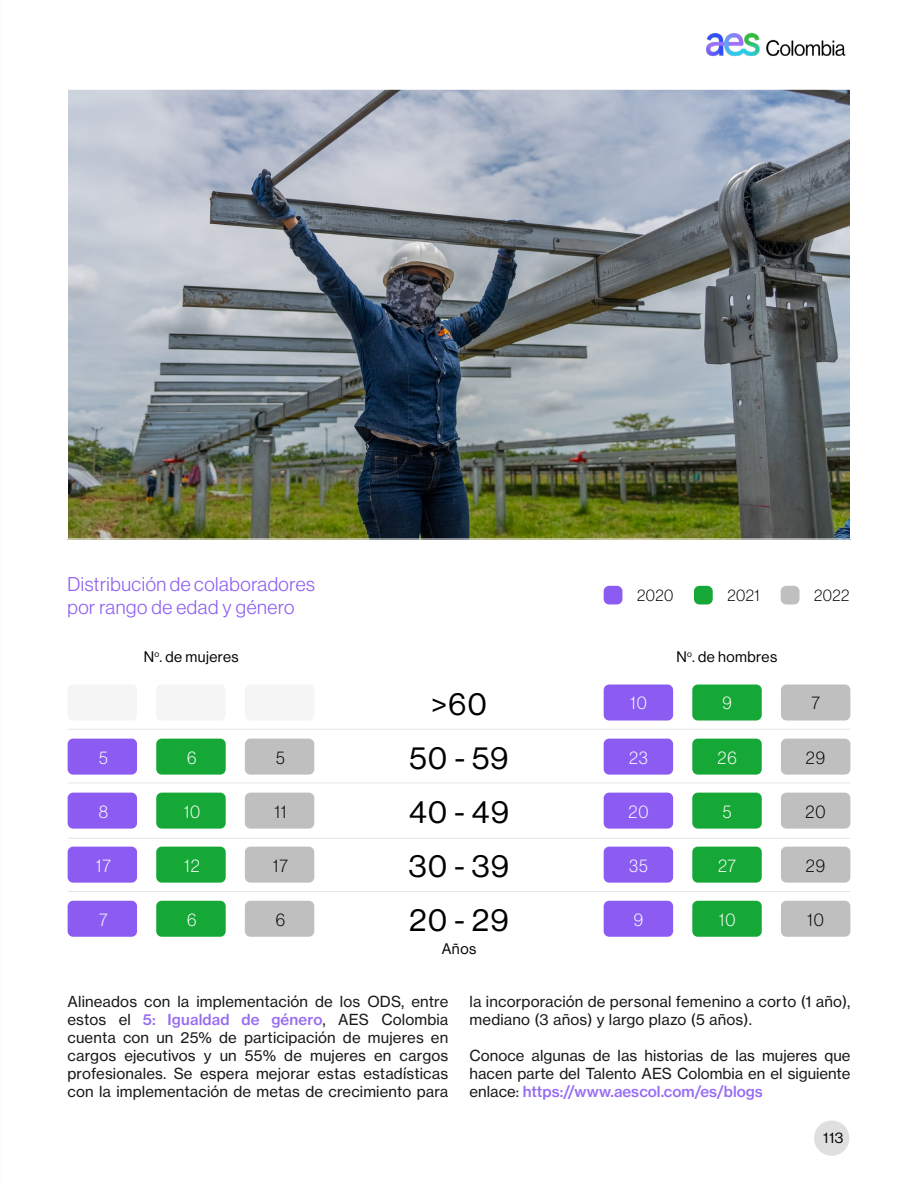
<style>
.page{position:relative;width:918px;height:1188px;background:#fff}
.page>*{position:absolute;margin:0;border:0;box-sizing:border-box;transform-origin:0 0}
.t1{font:31.5px/54.2px "N Haas Grotesk DS Pro 55 Rg";letter-spacing:.03em;color:#000;text-align:center}
.t2{font:19.5px/22.5px "N Haas Grotesk DS Pro 45 Lt";letter-spacing:.03em;color:#8c5cf2}
.t3{font:18px "N Haas Grotesk DS Pro 35 X Lt";letter-spacing:.05em;color:#fff}
.t4{font:18px "N Haas Grotesk DS Pro 35 X Lt";letter-spacing:.05em;color:#000}
.t5{font:16.5px "N Haas Grotesk DS Pro 35 X Lt";letter-spacing:.03em;color:#000}
.t6{font:15px/18px "N Haas Grotesk TX Pro 55 Rg";letter-spacing:.01em;color:#1a1a1a}
.t7{font:15px "N Haas Grotesk TX Pro 65 Md";color:#976cf3}
.t8{font:15px "N Haas Grotesk DS Pro 55 Rg";letter-spacing:.03em;color:#000}
.s1{font-family:"N Haas Grotesk TX Pro 65 Md";color:#976cf3}
.s2{font-family:"N Haas Grotesk TX Pro 55 Rg";color:#1a1a1a}
</style>
<div class="page">
<img style="left:707px;top:34px;width:139px;height:23px">
<div style="left:814px;top:1121px;width:35px;height:35px;background:#dfdfdf;border-radius:50%"></div>
<div style="left:604px;top:586px;width:18px;height:18px;background:#8c5cf2;border-radius:5px"></div>
<div style="left:604px;top:685px;width:69px;height:36px;background:#8c5cf2;border-radius:5px"></div>
<div style="left:604px;top:739px;width:69px;height:36px;background:#8c5cf2;border-radius:5px"></div>
<div style="left:68px;top:739px;width:69px;height:36px;background:#8c5cf2;border-radius:5px"></div>
<div style="left:68px;top:685px;width:69px;height:36px;background:#f5f5f5;border-radius:5px"></div>
<div style="left:604px;top:793px;width:69px;height:36px;background:#8c5cf2;border-radius:5px"></div>
<div style="left:68px;top:793px;width:69px;height:36px;background:#8c5cf2;border-radius:5px"></div>
<div style="left:604px;top:847px;width:69px;height:36px;background:#8c5cf2;border-radius:5px"></div>
<div style="left:68px;top:847px;width:69px;height:36px;background:#8c5cf2;border-radius:5px"></div>
<div style="left:604px;top:901px;width:69px;height:36px;background:#8c5cf2;border-radius:5px"></div>
<div style="left:68px;top:901px;width:69px;height:36px;background:#8c5cf2;border-radius:5px"></div>
<div style="left:694px;top:586px;width:19px;height:18px;background:#16a837;border-radius:5px"></div>
<div style="left:692px;top:685px;width:70px;height:36px;background:#16a837;border-radius:5px"></div>
<div style="left:692px;top:739px;width:70px;height:36px;background:#16a837;border-radius:5px"></div>
<div style="left:156px;top:739px;width:70px;height:36px;background:#16a837;border-radius:5px"></div>
<div style="left:156px;top:685px;width:70px;height:36px;background:#f5f5f5;border-radius:5px"></div>
<div style="left:692px;top:793px;width:70px;height:36px;background:#16a837;border-radius:5px"></div>
<div style="left:156px;top:793px;width:70px;height:36px;background:#16a837;border-radius:5px"></div>
<div style="left:692px;top:847px;width:70px;height:36px;background:#16a837;border-radius:5px"></div>
<div style="left:156px;top:847px;width:70px;height:36px;background:#16a837;border-radius:5px"></div>
<div style="left:692px;top:901px;width:70px;height:36px;background:#16a837;border-radius:5px"></div>
<div style="left:156px;top:901px;width:70px;height:36px;background:#16a837;border-radius:5px"></div>
<div style="left:781px;top:586px;width:19px;height:18px;background:#bfbfbf;border-radius:5px"></div>
<div style="left:781px;top:685px;width:69px;height:36px;background:#bfbfbf;border-radius:5px"></div>
<div style="left:781px;top:739px;width:69px;height:36px;background:#bfbfbf;border-radius:5px"></div>
<div style="left:245px;top:739px;width:69px;height:36px;background:#bfbfbf;border-radius:5px"></div>
<div style="left:245px;top:685px;width:69px;height:36px;background:#f5f5f5;border-radius:5px"></div>
<div style="left:781px;top:793px;width:69px;height:36px;background:#bfbfbf;border-radius:5px"></div>
<div style="left:245px;top:793px;width:69px;height:36px;background:#bfbfbf;border-radius:5px"></div>
<div style="left:781px;top:847px;width:69px;height:36px;background:#bfbfbf;border-radius:5px"></div>
<div style="left:245px;top:847px;width:69px;height:36px;background:#bfbfbf;border-radius:5px"></div>
<div style="left:781px;top:901px;width:69px;height:36px;background:#bfbfbf;border-radius:5px"></div>
<div style="left:245px;top:901px;width:69px;height:36px;background:#bfbfbf;border-radius:5px"></div>
<img style="left:67px;top:89px;width:784px;height:451px">
<hr style="left:68px;top:729px;width:782px;height:1px;background:#e5e5e5">
<hr style="left:68px;top:783px;width:782px;height:1px;background:#e5e5e5">
<hr style="left:68px;top:838px;width:782px;height:1px;background:#e5e5e5">
<hr style="left:68px;top:891px;width:782px;height:1px;background:#e5e5e5">
<h2 class="t2" style="left:68px;top:573px;width:249px">Distribución de colaboradores por rango de edad y género</h2>
<p class="t8" style="left:144px;top:649px;width:97px">N<sup>o</sup>. de mujeres</p>
<p class="t8" style="left:676px;top:649px;width:102px">N<sup>o</sup>. de hombres</p>
<p class="t5" style="left:637px;top:586px;width:38px">2020</p>
<p class="t5" style="left:727px;top:586px;width:34px">2021</p>
<p class="t5" style="left:814px;top:586px;width:37px">2022</p>
<p class="t3" style="left:99px;top:747px;width:10px">5</p>
<p class="t3" style="left:187px;top:747px;width:11px">6</p>
<p class="t4" style="left:276px;top:747px;width:10px">5</p>
<h1 class="t1" style="left:410px;top:677px;width:100px">&gt;60<br>50 - 59</h1>
<p class="t3" style="left:630px;top:693px;width:18px">10</p>
<p class="t3" style="left:629px;top:747px;width:20px">23</p>
<p class="t3" style="left:722px;top:693px;width:11px">9</p>
<p class="t3" style="left:718px;top:747px;width:21px">26</p>
<p class="t4" style="left:811px;top:693px;width:10px">7</p>
<p class="t4" style="left:806px;top:747px;width:21px">29</p>
<p class="t3" style="left:99px;top:801px;width:11px">8</p>
<p class="t3" style="left:184px;top:801px;width:18px">10</p>
<p class="t4" style="left:275px;top:801px;width:13px">11</p>
<h1 class="t1" style="left:409px;top:785px;width:102px">40 - 49</h1>
<p class="t3" style="left:629px;top:801px;width:21px">20</p>
<p class="t3" style="left:723px;top:801px;width:10px">5</p>
<p class="t4" style="left:806px;top:801px;width:21px">20</p>
<p class="t3" style="left:96px;top:855px;width:17px">17</p>
<p class="t3" style="left:184px;top:855px;width:17px">12</p>
<p class="t4" style="left:273px;top:855px;width:17px">17</p>
<h1 class="t1" style="left:409px;top:839px;width:102px">30 - 39</h1>
<p class="t3" style="left:629px;top:855px;width:20px">35</p>
<p class="t3" style="left:718px;top:855px;width:20px">27</p>
<p class="t4" style="left:806px;top:855px;width:21px">29</p>
<h1 class="t1" style="left:409px;top:893px;width:101px">20 - 29</h1>
<p class="t3" style="left:99px;top:909px;width:10px">7</p>
<p class="t3" style="left:634px;top:909px;width:11px">9</p>
<p class="t3" style="left:187px;top:909px;width:11px">6</p>
<p class="t3" style="left:719px;top:909px;width:18px">10</p>
<p class="t4" style="left:276px;top:909px;width:11px">6</p>
<p class="t4" style="left:807px;top:909px;width:18px">10</p>
<p class="t8" style="left:442px;top:940px;width:36px">Años</p>
<p class="t6" style="left:67px;top:993px;width:382px;text-align:justify">Alineados con la implementación de los ODS, entre estos el <span class="s1">5: Igualdad de género</span>, AES Colombia cuenta con un 25% de participación de mujeres en cargos ejecutivos y un 55% de mujeres en cargos profesionales. Se espera mejorar estas estadísticas con la implementación de metas de crecimiento para</p>
<p class="t6" style="left:470px;top:993px;width:382px">la incorporación de personal femenino a corto (1 año), mediano (3 años) y largo plazo (5 años).</p>
<p class="t6" style="left:470px;top:1047px;width:382px">Conoce algunas de las historias de las mujeres que hacen parte del Talento AES Colombia en el siguiente</p>
<p class="t7" style="left:470px;top:1082px;width:295px"><span class="s2">enlace:</span> https://www.aescol.com/es/blogs</p>
<p class="t8" style="left:823px;top:1129px;width:22px">113</p>
</div>
